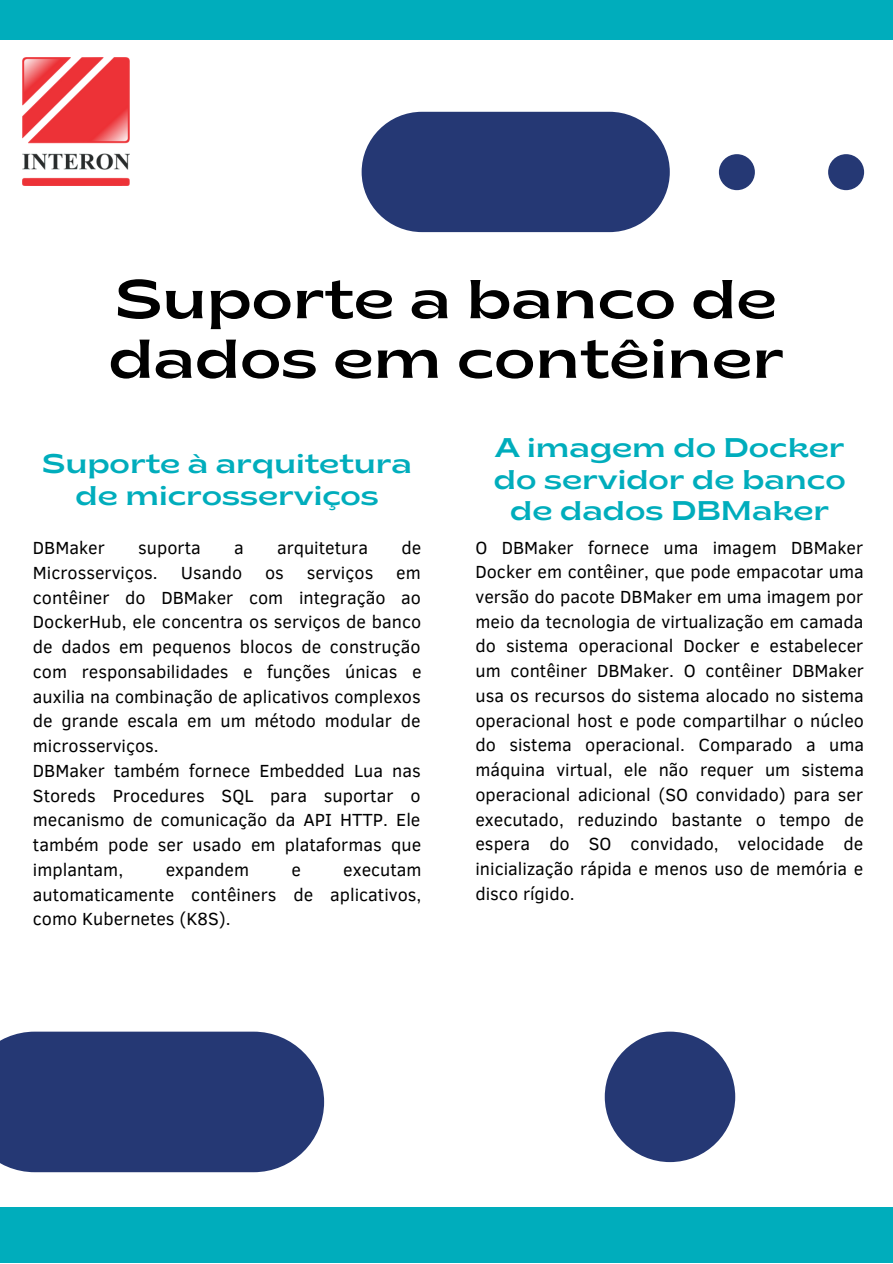
<style>
.page{position:relative;width:893px;height:1264px;background:#fff}
.page>*{position:absolute;margin:0;border:0;box-sizing:border-box;transform-origin:0 0}
.t1{font:semi-expanded 54.6px/59.6px "Brice";color:#000}
.t2{font:semi-expanded 27px/31.5px "Brice";color:#00adbc;text-align:center}
.t3{font:18px/24.8px "Clear Sans";color:#000;text-align:justify}
</style>
<div class="page">
<div style="left:0;top:1207px;width:892px;height:55px;background:#00adbc"></div>
<div style="left:361px;top:112px;width:308px;height:120px;background:#253874;border-radius:60px"></div>
<div style="left:0;top:1031px;width:324px;height:141px;background:#253874"></div>
<div style="left:828px;top:154px;width:36px;height:36px;background:#253874;border-radius:50%"></div>
<div style="left:718px;top:154px;width:36px;height:36px;background:#253874;border-radius:50%"></div>
<img style="left:23px;top:58px;width:106px;height:128px">
<div style="left:604px;top:1031px;width:131px;height:131px;background:#253874;border-radius:50%"></div>
<div style="left:0;top:0;width:892px;height:40px;background:#00adbc"></div>
<h1 class="t1" style="left:109px;top:275px;width:677px">Suporte a banco de dados em contêiner</h1>
<h2 class="t2" style="left:42px;top:450px;width:371px">Suporte à arquitetura de microsserviços</h2>
<p class="t3" style="left:33px;top:534px;width:73px">DBMaker</p>
<p class="t3" style="left:138px;top:534px;width:64px">suporta</p>
<p class="t3" style="left:234px;top:534px;width:11px">a</p>
<p class="t3" style="left:277px;top:534px;width:92px">arquitetura</p>
<p class="t3" style="left:401px;top:534px;width:21px">de</p>
<p class="t3" style="left:33px;top:559px;width:126px">Microsserviços.</p>
<p class="t3" style="left:181px;top:559px;width:63px">Usando</p>
<p class="t3" style="left:265px;top:559px;width:20px">os</p>
<p class="t3" style="left:307px;top:559px;width:68px">serviços</p>
<p class="t3" style="left:33px;top:559px;width:390px;text-align:left;text-indent:363px">em contêiner do DBMaker com integração ao DockerHub, ele concentra os serviços de banco de dados em pequenos blocos de construção com responsabilidades e funções únicas e auxilia na combinação de aplicativos complexos de grande escala em um método modular de microsserviços.<br>DBMaker também fornece Embedded Lua nas Storeds Procedures SQL para suportar o mecanismo de comunicação da API HTTP. Ele também pode ser usado em plataformas que implantam,</p>
<p class="t3" style="left:166px;top:856px;width:85px">expandem</p>
<p class="t3" style="left:291px;top:856px;width:11px">e</p>
<p class="t3" style="left:33px;top:856px;width:390px;text-indent:310px">executam automaticamente contêiners de aplicativos, como Kubernetes (K8S).</p>
<h2 class="t2" style="left:494px;top:435px;width:353px">A imagem do Docker do servidor de banco de dados DBMaker</h2>
<p class="t3" style="left:475px;top:534px;width:390px">O DBMaker fornece uma imagem DBMaker Docker em contêiner, que pode empacotar uma versão do pacote DBMaker em uma imagem por meio da tecnologia de virtualização em camada do sistema operacional Docker e estabelecer um contêiner DBMaker. O contêiner DBMaker usa os recursos do sistema alocado no sistema operacional host e pode compartilhar o núcleo do sistema operacional. Comparado a uma máquina virtual, ele não requer um sistema operacional adicional (SO convidado) para ser executado, reduzindo bastante o tempo de espera do SO convidado, velocidade de inicialização rápida e menos uso de memória e disco rígido.</p>
</div>
